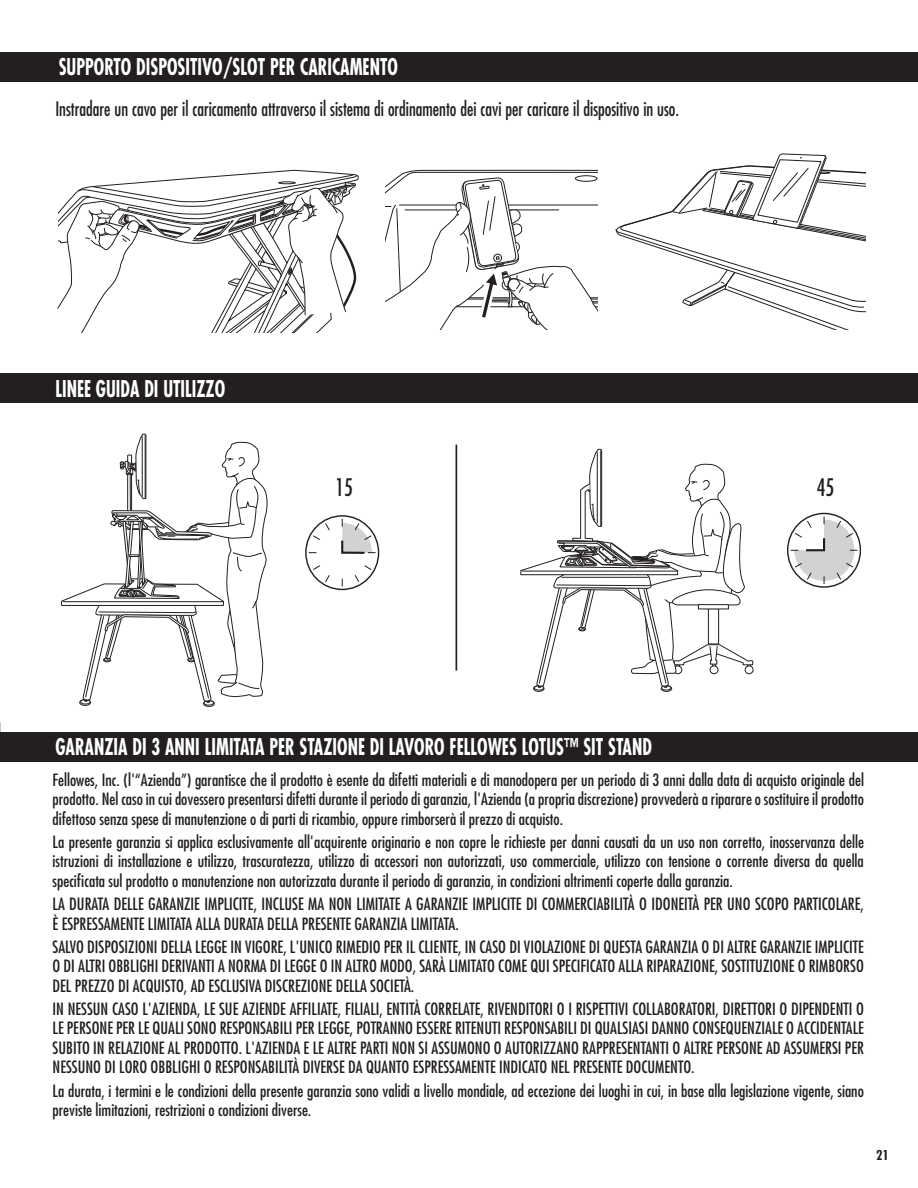
<style>
.page{position:relative;width:918px;height:1188px;background:#fff}
.page>*{position:absolute;margin:0;border:0;box-sizing:border-box;transform-origin:0 0}
.t1{font:condensed 23.55px "Futura Std";color:#231f20;scale:.9 1}
.t2{font:700 condensed 22.5px "Futura Std";color:#fff;scale:.8 1}
.t3{font:condensed 19.5px "Futura Std";color:#231f20;scale:.9 1}
.t4{font:condensed 16.5px/19.5px "Futura Std";color:#231f20;text-align:justify}
.t5{font:700 condensed 13.2px "Futura Std";color:#231f20}
</style>
<div class="page">
<div style="left:0;top:732px;width:918px;height:29px;background:#231f20"></div>
<div style="left:0;top:374px;width:918px;height:29px;background:#231f20"></div>
<div style="left:0;top:52px;width:918px;height:30px;background:#231f20"></div>
<div style="left:305px;top:515px;width:74px;height:75px;border:1px solid #231f20;border-radius:50%"></div>
<svg style="left:308px;top:518px;width:68px;height:69px"></svg>
<div style="left:787px;top:513px;width:74px;height:75px;border:1px solid #231f20;border-radius:50%"></div>
<svg style="left:790px;top:516px;width:68px;height:69px"></svg>
<hr style="left:456px;top:445px;width:1px;height:226px;background:#231f20">
<div style="left:661px;top:685px;width:11px;height:7px;border:1px solid #231f20;border-radius:50%"></div>
<div style="left:533px;top:685px;width:11px;height:7px;border:1px solid #231f20;border-radius:50%"></div>
<svg style="left:520px;top:449px;width:234px;height:241px"></svg>
<div style="left:203px;top:700px;width:12px;height:7px;border:1px solid #231f20;border-radius:50%"></div>
<div style="left:79px;top:699px;width:12px;height:7px;border:1px solid #231f20;border-radius:50%"></div>
<svg style="left:61px;top:434px;width:207px;height:271px"></svg>
<svg style="left:386px;top:169px;width:212px;height:161px"></svg>
<svg style="left:616px;top:153px;width:249px;height:177px"></svg>
<svg style="left:57px;top:169px;width:302px;height:165px"></svg>
<h2 class="t2" style="left:59px;top:53px;width:426px">SUPPORTO DISPOSITIVO/SLOT PER CARICAMENTO</h2>
<p class="t3" style="left:55px;top:98px;width:695px">Instradare un cavo per il caricamento attraverso il sistema di ordinamento dei cavi per caricare il dispositivo in uso.</p>
<h2 class="t2" style="left:55px;top:374px;width:214px">LINEE GUIDA DI UTILIZZO</h2>
<h1 class="t1" style="left:335px;top:473px;width:21px">15</h1>
<h1 class="t1" style="left:817px;top:473px;width:21px">45</h1>
<h2 class="t2" style="left:55px;top:733px;width:747px">GARANZIA DI 3 ANNI LIMITATA PER STAZIONE DI LAVORO FELLOWES LOTUS™ SIT STAND</h2>
<p class="t4" style="left:53px;top:770px;width:813px">Fellowes, Inc. (l'“Azienda”) garantisce che il prodotto è esente da difetti materiali e di manodopera per un periodo di 3 anni dalla data di acquisto originale del prodotto. Nel caso in cui dovessero presentarsi difetti durante il periodo di garanzia, l'Azienda (a propria discrezione) provvederà a riparare o sostituire il prodotto difettoso senza spese di manutenzione o di parti di ricambio, oppure rimborserà il prezzo di acquisto.</p>
<p class="t4" style="left:53px;top:832px;width:813px">La presente garanzia si applica esclusivamente all'acquirente originario e non copre le richieste per danni causati da un uso non corretto, inosservanza delle istruzioni di installazione e utilizzo, trascuratezza, utilizzo di accessori non autorizzati, uso commerciale, utilizzo con tensione o corrente diversa da quella specificata sul prodotto o manutenzione non autorizzata durante il periodo di garanzia, in condizioni altrimenti coperte dalla garanzia.</p>
<p class="t4" style="left:53px;top:894px;width:813px">LA DURATA DELLE GARANZIE IMPLICITE, INCLUSE MA NON LIMITATE A GARANZIE IMPLICITE DI COMMERCIABILITÀ O IDONEITÀ PER UNO SCOPO PARTICOLARE,<br>È ESPRESSAMENTE LIMITATA ALLA DURATA DELLA PRESENTE GARANZIA LIMITATA.</p>
<p class="t4" style="left:53px;top:937px;width:813px">SALVO DISPOSIZIONI DELLA LEGGE IN VIGORE, L'UNICO RIMEDIO PER IL CLIENTE, IN CASO DI VIOLAZIONE DI QUESTA GARANZIA O DI ALTRE GARANZIE IMPLICITE O DI ALTRI OBBLIGHI DERIVANTI A NORMA DI LEGGE O IN ALTRO MODO, SARÀ LIMITATO COME QUI SPECIFICATO ALLA RIPARAZIONE, SOSTITUZIONE O RIMBORSO DEL PREZZO DI ACQUISTO, AD ESCLUSIVA DISCREZIONE DELLA SOCIETÀ.</p>
<p class="t4" style="left:53px;top:999px;width:813px">IN NESSUN CASO L'AZIENDA, LE SUE AZIENDE AFFILIATE, FILIALI, ENTITÀ CORRELATE, RIVENDITORI O I RISPETTIVI COLLABORATORI, DIRETTORI O DIPENDENTI O LE PERSONE PER LE QUALI SONO RESPONSABILI PER LEGGE, POTRANNO ESSERE RITENUTI RESPONSABILI DI QUALSIASI DANNO CONSEQUENZIALE O ACCIDENTALE SUBITO IN RELAZIONE AL PRODOTTO. L'AZIENDA E LE ALTRE PARTI NON SI ASSUMONO O AUTORIZZANO RAPPRESENTANTI O ALTRE PERSONE AD ASSUMERSI PER NESSUNO DI LORO OBBLIGHI O RESPONSABILITÀ DIVERSE DA QUANTO ESPRESSAMENTE INDICATO NEL PRESENTE DOCUMENTO.</p>
<p class="t4" style="left:53px;top:1081px;width:813px">La durata, i termini e le condizioni della presente garanzia sono validi a livello mondiale, ad eccezione dei luoghi in cui, in base alla legislazione vigente, siano previste limitazioni, restrizioni o condizioni diverse.</p>
<p class="t5" style="left:876px;top:1147px;width:14px">21</p>
</div>
